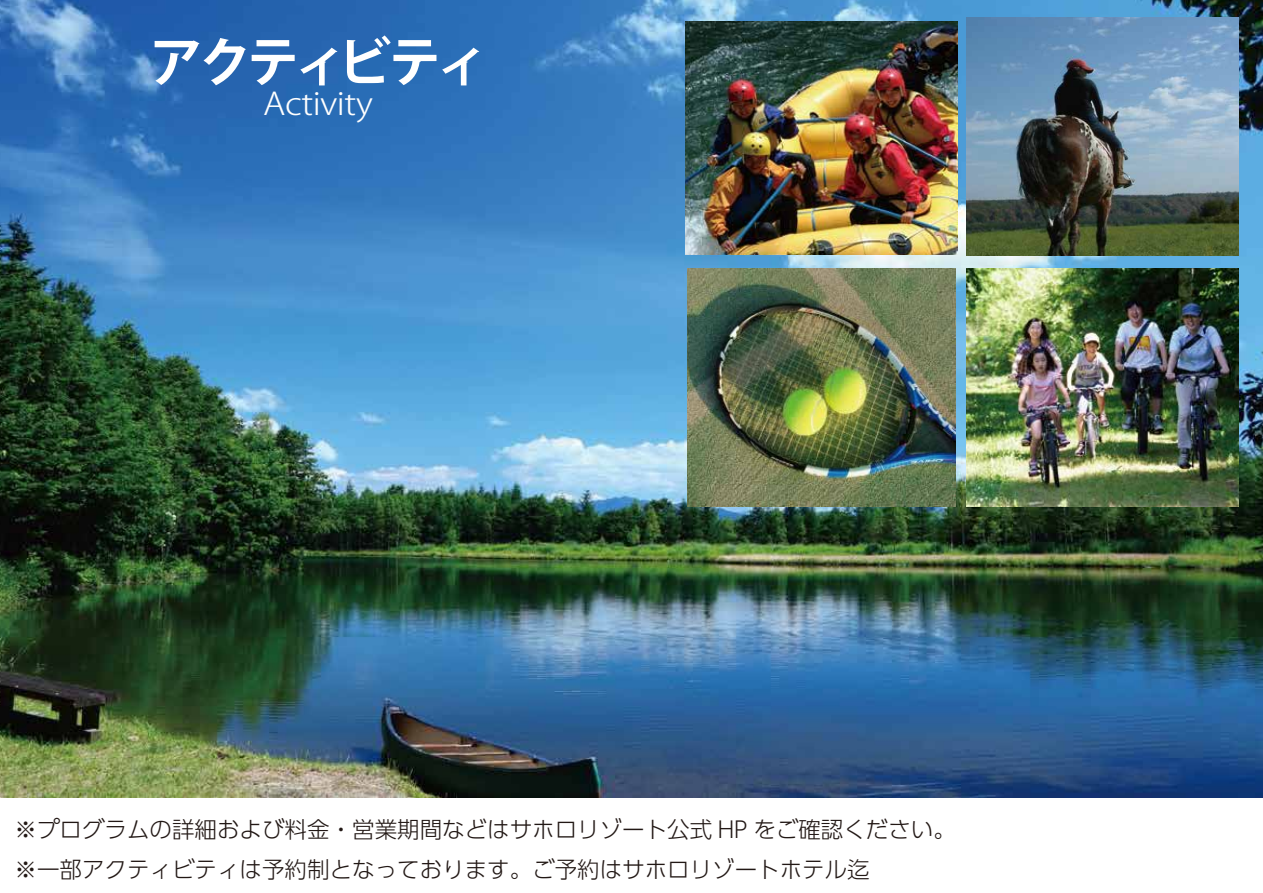
<style>
.page{position:relative;width:1263px;height:893px;background:#fff}
.page>*{position:absolute;margin:0;border:0;box-sizing:border-box;transform-origin:0 0}
.t1{font:700 53.25px "Koz Go Pro";letter-spacing:-.105em;color:#fff}
.t2{font:300 30.75px "Koz Go Pro";letter-spacing:-.015em;color:#fff;scale:1.11 1}
.t3{font:300 22.5px/39.3px "UD Shin Go Pr 6 N";color:#221815}
</style>
<div class="page">
<img style="left:0;top:0;width:1263px;height:797px">
<img style="left:966px;top:17px;width:272px;height:238px">
<img style="left:686px;top:21px;width:272px;height:234px">
<img style="left:687px;top:268px;width:268px;height:238px">
<img style="left:966px;top:268px;width:272px;height:238px">
<h1 class="t1" style="left:150px;top:28px;width:341px">アクティビティ</h1>
<h2 class="t2" style="left:263px;top:84px;width:100px">Activity</h2>
<p class="t3" style="left:15px;top:809px;width:943px">※プログラムの詳細および料金・営業期間などはサホロリゾート公式 HP をご確認ください。※一部アクティビティは予約制となっております。ご予約はサホロリゾートホテル迄</p>
</div>
